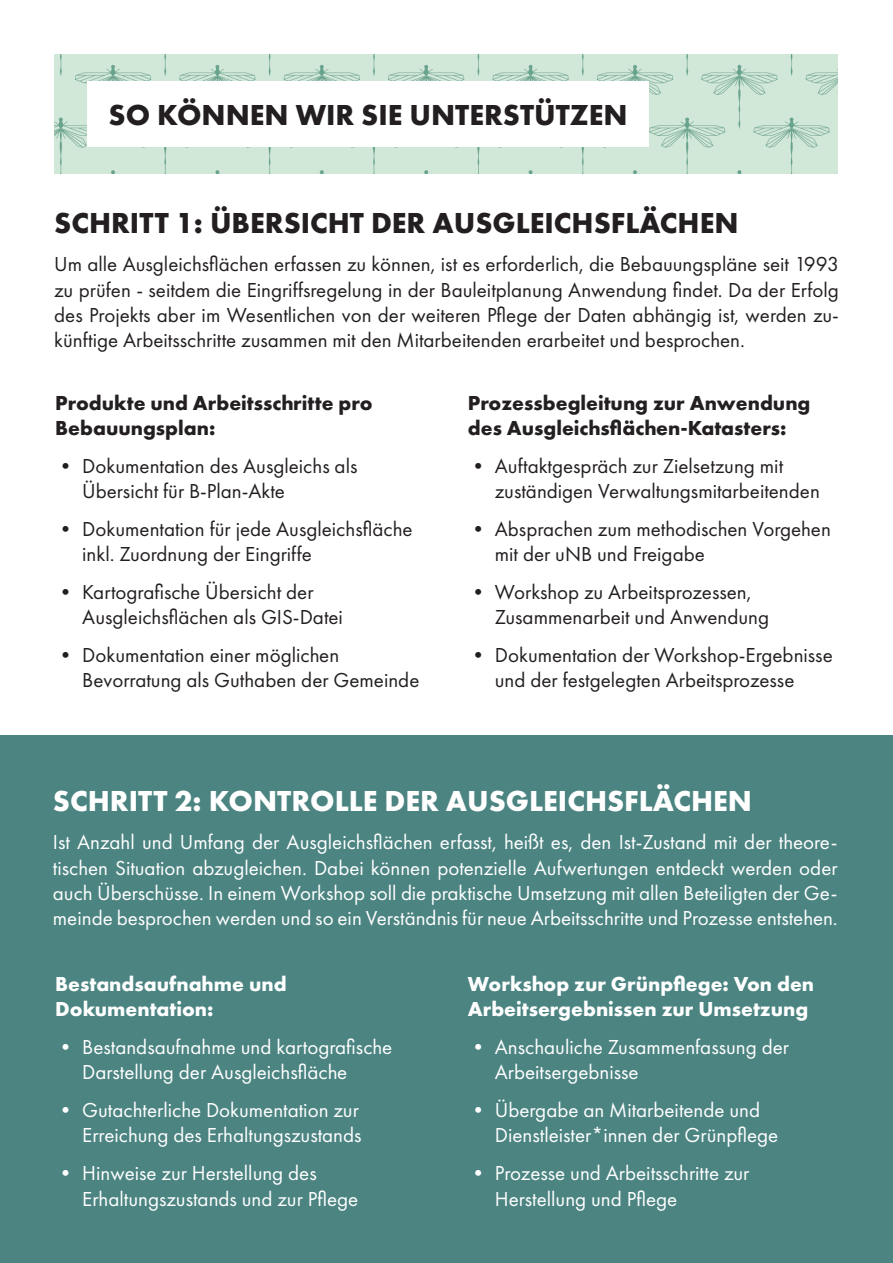
<style>
.page{position:relative;width:893px;height:1263px;background:#fff}
.page>*{position:absolute;margin:0;border:0;box-sizing:border-box;transform-origin:0 0}
.t1{font:700 30px "Futura PT";color:#231f20}
.t2{font:700 30px "Futura PT";color:#fff}
.t3{font:21px/25.2px "Futura PT";color:#231f20}
.t4{font:21px/25.2px "Futura PT";color:#fff}
.t5{font:700 21px/25.2px "Futura PT";color:#231f20}
.t6{font:700 21px/25.2px "Futura PT";color:#fff}
</style>
<div class="page">
<div style="left:0;top:736px;width:893px;height:527px;background:#4b8481"></div>
<img style="left:54px;top:54px;width:784px;height:119px">
<div style="left:87px;top:81px;width:562px;height:65px;background:#fff"></div>
<p class="t1" style="left:109px;top:96px;width:521px">SO KÖNNEN WIR SIE UNTERSTÜTZEN</p>
<p class="t1" style="left:54px;top:204px;width:686px">SCHRITT 1: ÜBERSICHT DER AUSGLEICHSFLÄCHEN</p>
<p class="t3" style="left:54px;top:252px;width:786px;text-align:justify">Um alle Ausgleichsflächen erfassen zu können, ist es erforderlich, die Bebauungspläne seit 1993 zu prüfen - seitdem die Eingriffsregelung in der Bauleitplanung Anwendung findet. Da der Erfolg des Projekts aber im Wesentlichen von der weiteren Pflege der Daten abhängig ist, werden zu&shy;künftige Arbeitsschritte zusammen mit den Mitarbeitenden erarbeitet und besprochen.</p>
<p class="t5" style="left:55px;top:389px;width:319px">Produkte und Arbeitsschritte pro<br>Bebauungsplan:</p>
<p class="t3" style="left:82px;top:453px;width:277px;text-indent:-27px">• Dokumentation des Ausgleichs als<br>Übersicht für B-Plan-Akte</p>
<p class="t3" style="left:82px;top:516px;width:332px;text-indent:-27px">• Dokumentation für jede Ausgleichsfläche inkl. Zuordnung der Eingriffe</p>
<p class="t3" style="left:82px;top:579px;width:262px;text-indent:-27px">• Kartografische Übersicht der<br>Ausgleichsflächen als GIS-Datei</p>
<p class="t3" style="left:82px;top:642px;width:339px;text-indent:-27px">• Dokumentation einer möglichen<br>Bevorratung als Guthaben der Gemeinde</p>
<p class="t5" style="left:468px;top:389px;width:344px">Prozessbegleitung zur Anwendung des Ausgleichsflächen-Katasters:</p>
<p class="t3" style="left:495px;top:453px;width:326px;text-indent:-27px">• Auftaktgespräch zur Zielsetzung mit zuständigen Verwaltungsmitarbeitenden</p>
<p class="t3" style="left:495px;top:516px;width:337px;text-indent:-27px">• Absprachen zum methodischen Vorgehen mit der uNB und Freigabe</p>
<p class="t3" style="left:495px;top:579px;width:276px;text-indent:-27px">• Workshop zu Arbeitsprozessen,<br>Zusammenarbeit und Anwendung</p>
<p class="t3" style="left:468px;top:642px;width:366px;text-align:center">• Dokumentation der Workshop-Ergebnisse und der festgelegten Arbeitsprozesse</p>
<p class="t2" style="left:53px;top:782px;width:701px">SCHRITT 2: KONTROLLE DER AUSGLEICHSFLÄCHEN</p>
<p class="t4" style="left:53px;top:830px;width:786px;text-align:justify">Ist Anzahl und Umfang der Ausgleichsflächen erfasst, heißt es, den Ist-Zustand mit der theore&shy;tischen Situation abzugleichen. Dabei können potenzielle Aufwertungen entdeckt werden oder auch Überschüsse. In einem Workshop soll die praktische Umsetzung mit allen Beteiligten der Ge&shy;meinde besprochen werden und so ein Verständnis für neue Arbeitsschritte und Prozesse entstehen.</p>
<p class="t6" style="left:55px;top:971px;width:233px">Bestandsaufnahme und<br>Dokumentation:</p>
<p class="t4" style="left:82px;top:1034px;width:312px;text-indent:-27px">• Bestandsaufnahme und kartografische<br>Darstellung der Ausgleichsfläche</p>
<p class="t4" style="left:55px;top:1097px;width:308px;text-align:right">• Gutachterliche Dokumentation zur<br>Erreichung des Erhaltungszustands</p>
<p class="t4" style="left:82px;top:1160px;width:277px;text-indent:-27px">• Hinweise zur Herstellung des<br>Erhaltungszustands und zur Pflege</p>
<p class="t6" style="left:468px;top:971px;width:348px">Workshop zur Grünpflege: Von den<br>Arbeitsergebnissen zur Umsetzung</p>
<p class="t4" style="left:495px;top:1034px;width:296px;text-indent:-27px">• Anschauliche Zusammenfassung der<br>Arbeitsergebnisse</p>
<p class="t4" style="left:495px;top:1097px;width:285px;text-indent:-27px">• Übergabe an Mitarbeitende und<br>Dienstleister*innen der Grünpflege</p>
<p class="t4" style="left:495px;top:1160px;width:256px;text-indent:-27px">• Prozesse und Arbeitsschritte zur<br>Herstellung und Pflege</p>
</div>
